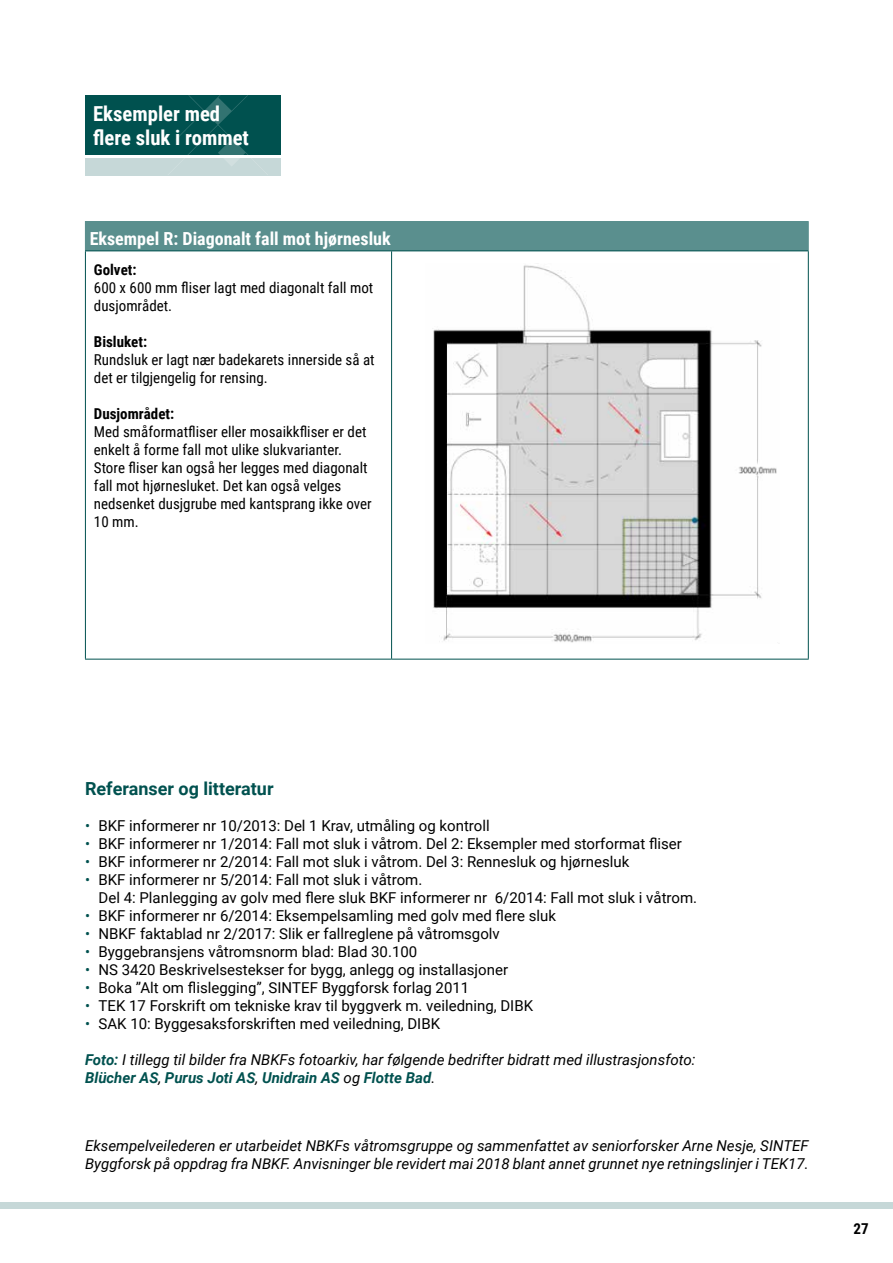
<style>
.page{position:relative;width:893px;height:1263px;background:#fff}
.page>*{position:absolute;margin:0;border:0;box-sizing:border-box;transform-origin:0 0}
.t1{font:700 20.7px/24.8px "Roboto Condensed";color:#fff}
.t2{font:700 18px "Roboto Condensed";color:#fff}
.t3{font:700 18px "Roboto";color:#00514f}
.t4{font:15px/18px "Roboto";color:#000}
.t5{font:italic 15px/18px "Roboto";color:#000}
.t6{font:15px/18px "Roboto Condensed";color:#000}
.t7{font:700 15px "Roboto Condensed";color:#000}
.s1{color:#00514f}
.s2{font-weight:700;color:#00514f}
</style>
<div class="page">
<div style="left:0;top:1202px;width:893px;height:7px;background:#c6d8d8"></div>
<div style="left:85px;top:221px;width:723px;height:30px;background:#5a8f8e"></div>
<svg style="left:808px;top:221px;width:1px;height:29px"></svg>
<hr style="left:85px;top:250px;width:307px;height:1px;background:#00514f">
<hr style="left:392px;top:250px;width:417px;height:1px;background:#00514f">
<hr style="left:85px;top:251px;width:1px;height:408px;background:#00514f">
<hr style="left:391px;top:251px;width:1px;height:408px;background:#00514f">
<hr style="left:808px;top:251px;width:1px;height:408px;background:#00514f">
<hr style="left:85px;top:659px;width:307px;height:1px;background:#00514f">
<hr style="left:392px;top:659px;width:417px;height:1px;background:#00514f">
<img style="left:433px;top:265px;width:344px;height:378px">
<div style="left:85px;top:95px;width:195px;height:60px;background:#00514f"></div>
<div style="left:85px;top:158px;width:195px;height:17px;background:#c6d8d8"></div>
<svg style="left:176px;top:95px;width:72px;height:71px"></svg>
<h1 class="t1" style="left:93px;top:100px;width:157px">Eksempler med flere sluk i rommet</h1>
<p class="t2" style="left:90px;top:226px;width:303px">Eksempel R: Diagonalt fall mot hjørnesluk</p>
<p class="t7" style="left:94px;top:259px;width:44px">Golvet:</p>
<p class="t6" style="left:94px;top:278px;width:281px">600 x 600 mm fliser lagt med diagonalt fall mot dusjområdet.</p>
<p class="t7" style="left:94px;top:331px;width:55px">Bisluket:</p>
<p class="t6" style="left:94px;top:350px;width:282px">Rundsluk er lagt nær badekarets innerside så at det er tilgjengelig for rensing.</p>
<p class="t7" style="left:94px;top:403px;width:82px">Dusjområdet:</p>
<p class="t6" style="left:94px;top:422px;width:279px">Med småformatfliser eller mosaikkfliser er det enkelt å forme fall mot ulike slukvarianter.<br>Store fliser kan også her legges med diagonalt fall mot hjørnesluket. Det kan også velges nedsenket dusjgrube med kantsprang ikke over 10 mm.</p>
<p class="t3" style="left:85px;top:776px;width:190px">Referanser og litteratur</p>
<p class="t4" style="left:85px;top:816px;width:406px"><span class="s1">•</span> BKF informerer nr 10/2013: Del 1 Krav, utmåling og kontroll</p>
<p class="t4" style="left:85px;top:834px;width:598px"><span class="s1">•</span> BKF informerer nr 1/2014: Fall mot sluk i våtrom. Del 2: Eksempler med storformat fliser</p>
<p class="t4" style="left:85px;top:852px;width:546px"><span class="s1">•</span> BKF informerer nr 2/2014: Fall mot sluk i våtrom. Del 3: Rennesluk og hjørnesluk</p>
<p class="t4" style="left:99px;top:870px;width:600px;text-indent:-14px"><span class="s1">•</span> BKF informerer nr 5/2014: Fall mot sluk i våtrom.<br>Del 4: Planlegging av golv med flere sluk BKF informerer nr 6/2014: Fall mot sluk i våtrom.</p>
<p class="t4" style="left:85px;top:906px;width:472px"><span class="s1">•</span> BKF informerer nr 6/2014: Eksempelsamling med golv med flere sluk</p>
<p class="t4" style="left:85px;top:924px;width:416px"><span class="s1">•</span> NBKF faktablad nr 2/2017: Slik er fallreglene på våtromsgolv</p>
<p class="t4" style="left:85px;top:942px;width:334px"><span class="s1">•</span> Byggebransjens våtromsnorm blad: Blad 30.100</p>
<p class="t4" style="left:85px;top:960px;width:424px"><span class="s1">•</span> NS 3420 Beskrivelsestekser for bygg, anlegg og installasjoner</p>
<p class="t4" style="left:85px;top:978px;width:386px"><span class="s1">•</span> Boka ”Alt om flislegging”, SINTEF Byggforsk forlag 2011</p>
<p class="t4" style="left:85px;top:996px;width:450px"><span class="s1">•</span> TEK 17 Forskrift om tekniske krav til byggverk m. veiledning, DIBK</p>
<p class="t4" style="left:85px;top:1014px;width:357px"><span class="s1">•</span> SAK 10: Byggesaksforskriften med veiledning, DIBK</p>
<p class="t5" style="left:85px;top:1050px;width:612px"><span class="s2">Foto:</span> I tillegg til bilder fra NBKFs fotoarkiv, har følgende bedrifter bidratt med illustrasjonsfoto:<br><span class="s2">Blücher AS</span>, <span class="s2">Purus Joti AS</span>, <span class="s2">Unidrain AS</span> og <span class="s2">Flotte Bad</span>.</p>
<p class="t5" style="left:85px;top:1136px;width:725px">Eksempelveilederen er utarbeidet NBKFs våtromsgruppe og sammenfattet av seniorforsker Arne Nesje, SINTEF<br>Byggforsk på oppdrag fra NBKF. Anvisninger ble revidert mai 2018 blant annet grunnet nye retningslinjer i TEK17.</p>
<p class="t7" style="left:853px;top:1218px;width:17px">27</p>
</div>
